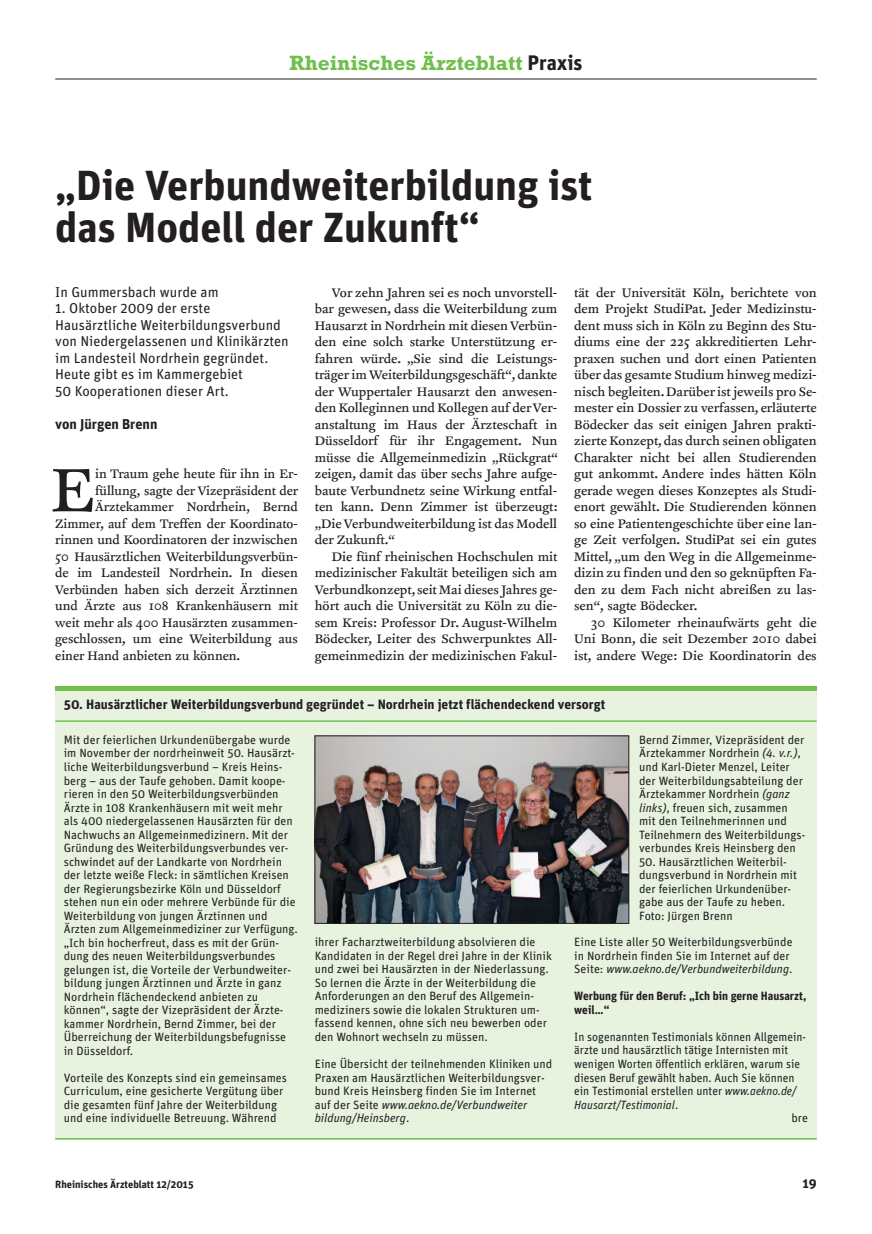
<style>
.page{position:relative;width:872px;height:1234px;background:#fff}
.page>*{position:absolute;margin:0;border:0;box-sizing:border-box;transform-origin:0 0}
.t1{font:70.65px "Clifford Nine Roman";color:#231f20}
.t2{font:700 42px/42px "Unit";color:#231f20}
.t3{font:700 21px "Rockwell";color:#70bf4c}
.t4{font:14.25px/16.5px "Clifford Nine Roman";color:#231f20;text-align:justify}
.t5{font:14.25px/16.5px "Unit";color:#231f20}
.t6{font:700 14.25px "Unit";color:#231f20}
.t7{font:700 13.5px "Unit";color:#231f20}
.t8{font:12px/13.5px "Unit";color:#231f20}
.t9{font:12px "Unit";color:#231f20;scale:.96 1}
.t10{font:700 12px/13.5px "Unit";color:#231f20;scale:.96 1}
.t11{font:italic 12px "Unit";color:#231f20;scale:.96 1}
.t12{font:700 10.5px "Unit";color:#231f20}
.s1{font-family:"Unit";color:#231f20}
.s2{font-style:italic}
.s3{font-style:normal}
</style>
<div class="page">
<hr style="left:55px;top:79px;width:761px;height:1px;background:#231f20">
<div style="left:55px;top:685px;width:761px;height:453px;background:#e7f2df"></div>
<div style="left:55px;top:685px;width:761px;height:5px;background:#70bf4c"></div>
<hr style="left:55px;top:720px;width:761px;height:1px;background:#70bf4c">
<hr style="left:55px;top:1137px;width:761px;height:2px;background:#70bf4c">
<img style="left:317px;top:737px;width:310px;height:184px">
<div style="left:315px;top:735px;width:314px;height:188px;border:1px solid #231f20"></div>
<h3 class="t3" style="left:289px;top:56px;width:294px">Rheinisches Ärzteblatt <span class="s1">Praxis</span></h3>
<h2 class="t2" style="left:55px;top:167px;width:539px">„Die Verbundweiterbildung ist das Modell der Zukunft“</h2>
<p class="t5" style="left:55px;top:285px;width:165px">In Gummersbach wurde am</p>
<p class="t5" style="left:55px;top:301px;width:235px">1. Oktober 2009 der erste Hausärztliche Weiterbildungsverbund von Niedergelassenen und Klinikärzten im Landesteil Nordrhein gegründet.<br>Heute gibt es im Kammergebiet<br>50 Kooperationen dieser Art.</p>
<p class="t6" style="left:55px;top:418px;width:104px">von Jürgen Brenn</p>
<h1 class="t1" style="left:51px;top:462px;width:46px">E</h1>
<p class="t4" style="left:95px;top:466px;width:204px">in Traum gehe heute für ihn in Er-</p>
<p class="t4" style="left:95px;top:483px;width:204px">füllung, sagte der Vizepräsident der</p>
<p class="t4" style="left:95px;top:499px;width:204px">Ärztekammer Nordrhein, Bernd</p>
<p class="t4" style="left:55px;top:516px;width:244px">Zimmer, auf dem Treffen der Koordinato-</p>
<p class="t4" style="left:55px;top:532px;width:244px">r innen und Koordinatoren der inzwischen</p>
<p class="t4" style="left:55px;top:549px;width:244px">50 Hausärztlichen Weiterbildungsverbün-</p>
<p class="t4" style="left:55px;top:565px;width:244px">de im Landesteil Nordrhein. In diesen</p>
<p class="t4" style="left:55px;top:582px;width:244px">Verbünden haben sich derzeit Ärztinnen</p>
<p class="t4" style="left:55px;top:598px;width:244px">und Ärzte aus 108 Krankenhäusern mit</p>
<p class="t4" style="left:55px;top:615px;width:244px">weit mehr als 400 Hausärzten zusammen-</p>
<p class="t4" style="left:55px;top:631px;width:244px">geschlossen, um eine Weiterbildung aus</p>
<p class="t4" style="left:55px;top:648px;width:186px">einer Hand anbieten zu können.</p>
<p class="t4" style="left:315px;top:285px;width:245px;text-indent:17px">Vor zehn Jahren sei es noch unvorstell&shy;bar gewesen, dass die Weiterbildung zum Hausarzt in Nordrhein mit diesen Verbün&shy;den eine solch starke Unterstützung er&shy;fahren würde. „Sie sind die Leistungs&shy;träger im Weiterbildungsgeschäft“, dankte der Wuppertaler Hausarzt den anwesen&shy;den Kolleginnen und Kollegen auf der Ver&shy;anstaltung im Haus der Ärzteschaft in Düsseldorf für ihr Engagement. Nun müsse die Allgemeinmedizin „Rückgrat“ zeigen, damit das über sechs Jahre aufge&shy;baute Verbundnetz seine Wirkung entfal&shy;ten kann. Denn Zimmer ist überzeugt: „Die Verbundweiterbildung ist das Modell der Zukunft.“</p>
<p class="t4" style="left:315px;top:549px;width:244px;text-indent:17px">Die fünf rheinischen Hochschulen mit medizinischer Fakultät beteiligen sich am Verbundkonzept, seit Mai dieses Jahres ge&shy;hört auch die Universität zu Köln zu die&shy;sem Kreis: Professor Dr. August-Wilhelm Bödecker, Leiter des Schwerpunktes All&shy;gemeinmedizin der medizinischen Fakul-</p>
<p class="t4" style="left:574px;top:285px;width:244px">tät der Universität Köln, berichtete von dem Projekt StudiPat. Jeder Medizinstu&shy;dent muss sich in Köln zu Beginn des Stu&shy;diums eine der 225 akkreditierten Lehr&shy;praxen suchen und dort einen Patienten über das gesamte Studium hinweg medizi&shy;nisch begleiten. Darüber ist jeweils pro Se&shy;mester ein Dossier zu verfassen, erläuterte Bödecker das seit einigen Jahren prakti&shy;zierte Konzept, das durch seinen obligaten Charakter nicht bei allen Studierenden gut ankommt. Andere indes hätten Köln gerade wegen dieses Konzeptes als Studi&shy;enort gewählt. Die Studierenden können so eine Patientengeschichte über eine lan&shy;ge Zeit verfolgen. StudiPat sei ein gutes Mittel, „um den Weg in die Allgemeinme&shy;dizin zu finden und den so geknüpften Fa&shy;den zu dem Fach nicht abreißen zu las&shy;sen“, sagte Bödecker.</p>
<p class="t4" style="left:574px;top:615px;width:244px;text-indent:17px">30 Kilometer rheinaufwärts geht die Uni Bonn, die seit Dezember 2010 dabei ist, andere Wege: Die Koordinatorin des</p>
<p class="t7" style="left:64px;top:698px;width:543px">50. Hausärztlicher Weiterbildungsverbund gegründet – Nordrhein jetzt flächendeckend versorgt</p>
<p class="t8" style="left:64px;top:734px;width:235px">Mit der feierlichen Urkundenübergabe wurde im November der nordrheinweit 50. Hausärzt&shy;liche Weiterbildungsverbund – Kreis Heins&shy;berg – aus der Taufe gehoben. Damit koope&shy;rieren in den 50 Weiterbildungsverbünden Ärzte in 108 Krankenhäusern mit weit mehr als 400 niedergelassenen Hausärzten für den Nachwuchs an Allgemeinmedizinern. Mit der Gründung des Weiterbildungsverbundes ver&shy;schwindet auf der Landkarte von Nordrhein der letzte weiße Fleck: in sämtlichen Kreisen der Regierungsbezirke Köln und Düsseldorf stehen nun ein oder mehrere Verbünde für die Weiterbildung von jungen Ärztinnen und Ärzten zum Allgemeinmediziner zur Verfügung. „Ich bin hocherfreut, dass es mit der Grün&shy;dung des neuen Weiterbildungsverbundes gelungen ist, die Vorteile der Verbundweiter&shy;bildung jungen Ärztinnen und Ärzte in ganz Nordrhein flächendeckend anbieten zu können“, sagte der Vizepräsident der Ärzte&shy;kammer Nordrhein, Bernd Zimmer, bei der Überreichung der Weiterbildungsbefugnisse in Düsseldorf.</p>
<p class="t8" style="left:64px;top:1071px;width:225px">Vorteile des Konzepts sind ein gemeinsames Curriculum, eine gesicherte Vergütung über die gesamten fünf Jahre der Weiterbildung und eine individuelle Betreuung. Während</p>
<p class="t8" style="left:639px;top:734px;width:168px">Bernd Zimmer, Vizepräsident der<br>Ärztekammer Nordrhein <span class="s2">(4. v.r.)</span>, und Karl-Dieter Menzel, Leiter der Weiterbildungsabteilung der<br>Ärztekammer Nordrhein <span class="s2">(ganz links)</span>, freuen sich, zusammen mit den Teilnehmerinnen und<br>Teilnehmern des Weiterbildungs&shy;verbundes Kreis Heinsberg den</p>
<p class="t8" style="left:639px;top:855px;width:159px">50. Hausärztlichen Weiterbil&shy;dungsverbund in Nordrhein mit der feierlichen Urkundenüber&shy;gabe aus der Taufe zu heben.<br>Foto: Jürgen Brenn</p>
<p class="t8" style="left:315px;top:936px;width:239px">ihrer Facharztweiterbildung absolvieren die Kandidaten in der Regel drei Jahre in der Klinik und zwei bei Hausärzten in der Niederlassung.<br>So lernen die Ärzte in der Weiterbildung die Anforderungen an den Beruf des Allgemein&shy;mediziners sowie die lokalen Strukturen um&shy;fassend kennen, ohne sich neu bewerben oder den Wohnort wechseln zu müssen.</p>
<p class="t8" style="left:315px;top:1057px;width:239px">Eine Übersicht der teilnehmenden Kliniken und Praxen am Hausärztlichen Weiterbildungsver&shy;bund Kreis Heinsberg finden Sie im Internet auf der Seite <span class="s2">www.aekno.de/Verbundweiter bildung/Heinsberg</span>.</p>
<p class="t8" style="left:574px;top:936px;width:220px">Eine Liste aller 50 Weiterbildungsverbünde in Nordrhein finden Sie im Internet auf der<br>Seite: <span class="s2">www.aekno.de/Verbundweiterbildung</span>.</p>
<p class="t10" style="left:574px;top:990px;width:243px">Werbung für den Beruf: „Ich bin gerne Hausarzt, weil…“</p>
<p class="t9" style="left:574px;top:1032px;width:243px">In sogenannten Testimonials können Allgemein-</p>
<p class="t9" style="left:574px;top:1045px;width:224px">ärzte und hausärztlich tätige Internisten mit</p>
<p class="t9" style="left:574px;top:1059px;width:237px">wenigen Worten öffentlich erklären, warum sie</p>
<p class="t9" style="left:574px;top:1072px;width:231px">diesen Beruf gewählt haben. Auch Sie können</p>
<p class="t9" style="left:574px;top:1086px;width:233px">ein Testimonial erstellen unter <span class="s2">www.aekno.de/</span></p>
<p class="t11" style="left:574px;top:1099px;width:110px">Hausarzt/Testimonial<span class="s3">.</span></p>
<p class="t8" style="left:791px;top:1111px;width:18px">bre</p>
<p class="t12" style="left:55px;top:1180px;width:140px">Rheinisches Ärzteblatt 12/2015</p>
<p class="t7" style="left:802px;top:1177px;width:16px">19</p>
</div>
